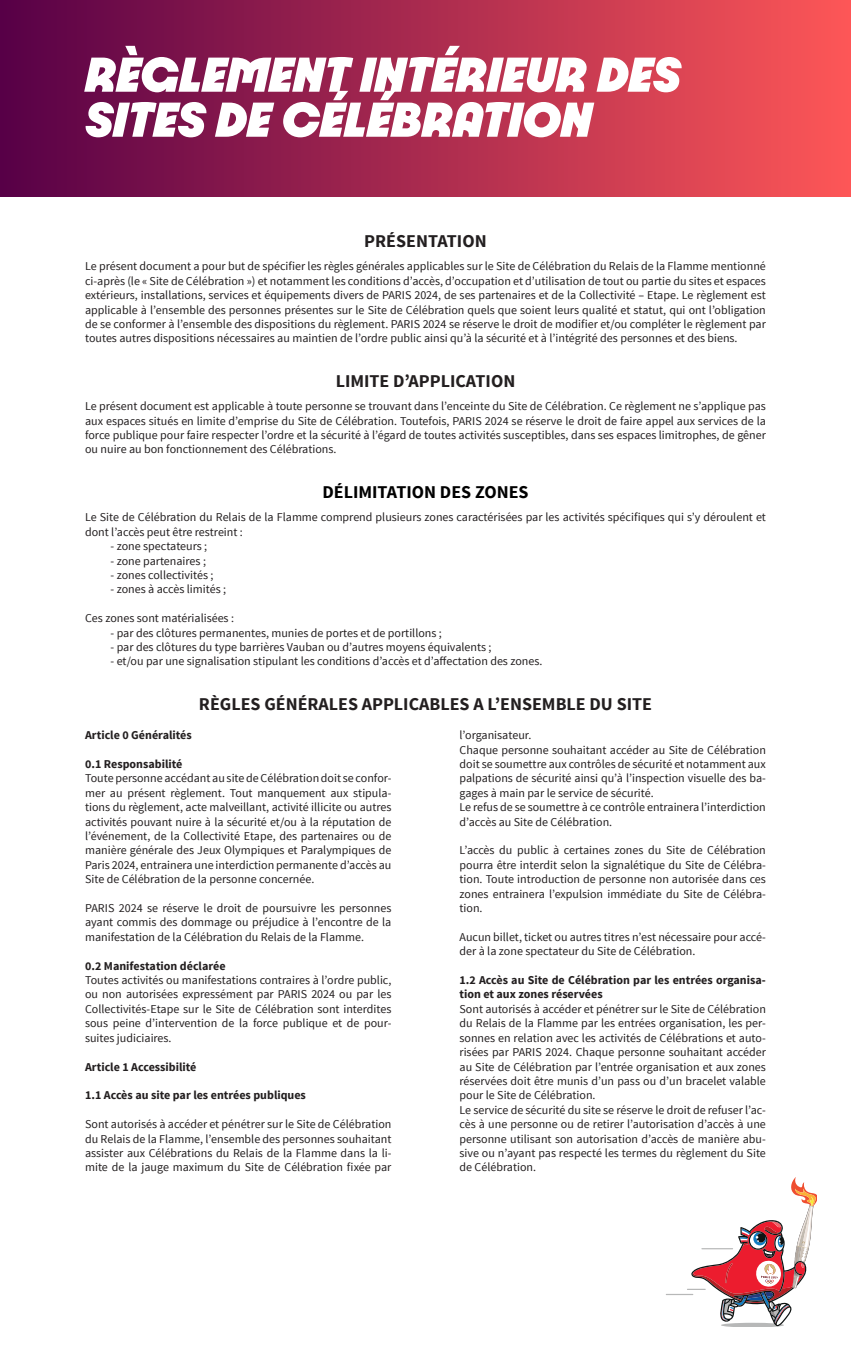
<style>
.page{position:relative;width:851px;height:1361px;background:#fff}
.page>*{position:absolute;margin:0;border:0;box-sizing:border-box;transform-origin:0 0}
.t1{font:italic 900 52.5px "Paris 2024";color:#fff}
.t2{font:700 18px "Source Sans Pro";color:#231f20}
.t3{font:700 18px "Source Sans Pro";color:#000}
.t4{font:12px/14.4px "Source Sans Pro";color:#231f20;text-align:justify}
.t5{font:700 12px/14.4px "Source Sans Pro";color:#231f20}
</style>
<div class="page">
<div style="left:0;top:0;width:850px;height:196px;background:linear-gradient(to right,#570047,#fd5657)"></div>
<svg style="left:666px;top:1177px;width:150px;height:149px"></svg>
<p class="t1" style="left:85px;top:40px;width:597px">RÈGLEMENT INTÉRIEUR DES</p>
<p class="t1" style="left:85px;top:85px;width:508px">SITES DE CÉLÉBRATION</p>
<p class="t2" style="left:364px;top:230px;width:124px">PRÉSENTATION</p>
<p class="t4" style="left:85px;top:259px;width:682px">Le présent document a pour but de spécifier les règles générales applicables sur le Site de Célébration du Relais de la Flamme mentionné ci-après (le « Site de Célébration ») et notamment les conditions d’accès, d’occupation et d’utilisation de tout ou partie du sites et espaces extérieurs, installations, services et équipements divers de PARIS 2024, de ses partenaires et de la Collectivité – Etape. Le règlement est applicable à l’ensemble des personnes présentes sur le Site de Célébration quels que soient leurs qualité et statut, qui ont l’obligation de se conformer à l’ensemble des dispositions du règlement. PARIS 2024 se réserve le droit de modifier et/ou compléter le règlement par toutes autres dispositions nécessaires au maintien de l’ordre public ainsi qu’à la sécurité et à l’intégrité des personnes et des biens.</p>
<p class="t2" style="left:335px;top:370px;width:181px">LIMITE D’APPLICATION</p>
<p class="t4" style="left:85px;top:399px;width:682px">Le présent document est applicable à toute personne se trouvant dans l’enceinte du Site de Célébration. Ce règlement ne s’applique pas aux espaces situés en limite d’emprise du Site de Célébration. Toutefois, PARIS 2024 se réserve le droit de faire appel aux services de la force publique pour faire respecter l’ordre et la sécurité à l’égard de toutes activités susceptibles, dans ses espaces limitrophes, de gêner ou nuire au bon fonctionnement des Célébrations.</p>
<p class="t3" style="left:322px;top:481px;width:208px">DÉLIMITATION DES ZONES</p>
<p class="t4" style="left:85px;top:510px;width:682px">Le Site de Célébration du Relais de la Flamme comprend plusieurs zones caractérisées par les activités spécifiques qui s’y déroulent et dont l’accès peut être restreint :</p>
<p class="t4" style="left:111px;top:539px;width:98px">- zone spectateurs ;</p>
<p class="t4" style="left:111px;top:553px;width:97px">- zone partenaires ;</p>
<p class="t4" style="left:111px;top:568px;width:104px">- zones collectivités ;</p>
<p class="t4" style="left:111px;top:582px;width:117px">- zones à accès limités ;</p>
<p class="t4" style="left:85px;top:611px;width:150px">Ces zones sont matérialisées :</p>
<p class="t4" style="left:111px;top:625px;width:333px">- par des clôtures permanentes, munies de portes et de portillons ;</p>
<p class="t4" style="left:111px;top:640px;width:382px">- par des clôtures du type barrières Vauban ou d’autres moyens équivalents ;</p>
<p class="t4" style="left:111px;top:654px;width:433px">- et/ou par une signalisation stipulant les conditions d’accès et d’affectation des zones.</p>
<p class="t2" style="left:199px;top:693px;width:454px">RÈGLES GÉNÉRALES APPLICABLES A L’ENSEMBLE DU SITE</p>
<p class="t5" style="left:85px;top:728px;width:108px">Article 0 Généralités</p>
<p class="t5" style="left:85px;top:757px;width:99px">0.1 Responsabilité</p>
<p class="t4" style="left:85px;top:771px;width:308px">Toute personne accédant au site de Célébration doit se confor&shy;mer au présent règlement. Tout manquement aux stipula&shy;tions du règlement, acte malveillant, activité illicite ou autres activités pouvant nuire à la sécurité et/ou à la réputation de l’événement, de la Collectivité Etape, des partenaires ou de manière générale des Jeux Olympiques et Paralympiques de Paris 2024, entrainera une interdiction permanente d’accès au Site de Célébration de la personne concernée.</p>
<p class="t4" style="left:85px;top:901px;width:308px">PARIS 2024 se réserve le droit de poursuivre les personnes ayant commis des dommage ou préjudice à l’encontre de la manifestation de la Célébration du Relais de la Flamme.</p>
<p class="t5" style="left:85px;top:959px;width:142px">0.2 Manifestation déclarée</p>
<p class="t4" style="left:85px;top:973px;width:308px">Toutes activités ou manifestations contraires à l’ordre public, ou non autorisées expressément par PARIS 2024 ou par les Collectivités-Etape sur le Site de Célébration sont interdites sous peine d’intervention de la force publique et de pour&shy;suites judiciaires.</p>
<p class="t5" style="left:85px;top:1059px;width:113px">Article 1 Accessibilité</p>
<p class="t5" style="left:85px;top:1088px;width:222px">1.1 Accès au site par les entrées publiques</p>
<p class="t4" style="left:85px;top:1117px;width:308px">Sont autorisés à accéder et pénétrer sur le Site de Célébration du Relais de la Flamme, l’ensemble des personnes souhaitant assister aux Célébrations du Relais de la Flamme dans la li&shy;mite de la jauge maximum du Site de Célébration fixée par</p>
<p class="t4" style="left:459px;top:728px;width:73px">l’organisateur.</p>
<p class="t4" style="left:459px;top:742px;width:308px">Chaque personne souhaitant accéder au Site de Célébration doit se soumettre aux contrôles de sécurité et notamment aux palpations de sécurité ainsi qu’à l’inspection visuelle des ba&shy;gages à main par le service de sécurité.</p>
<p class="t4" style="left:459px;top:800px;width:308px">Le refus de se soumettre à ce contrôle entrainera l’interdiction d’accès au Site de Célébration.</p>
<p class="t4" style="left:459px;top:843px;width:308px">L’accès du public à certaines zones du Site de Célébration pourra être interdit selon la signalétique du Site de Célébra&shy;tion. Toute introduction de personne non autorisée dans ces zones entrainera l’expulsion immédiate du Site de Célébra&shy;tion.</p>
<p class="t4" style="left:459px;top:930px;width:308px">Aucun billet, ticket ou autres titres n’est nécessaire pour accé&shy;der à la zone spectateur du Site de Célébration.</p>
<p class="t5" style="left:459px;top:973px;width:308px">1.2 Accès au Site de Célébration par les entrées organisa&shy;tion et aux zones réservées</p>
<p class="t4" style="left:459px;top:1002px;width:308px">Sont autorisés à accéder et pénétrer sur le Site de Célébration du Relais de la Flamme par les entrées organisation, les per&shy;sonnes en relation avec les activités de Célébrations et auto&shy;risées par PARIS 2024. Chaque personne souhaitant accéder au Site de Célébration par l’entrée organisation et aux zones réservées doit être munis d’un pass ou d’un bracelet valable pour le Site de Célébration.</p>
<p class="t4" style="left:459px;top:1102px;width:308px">Le service de sécurité du site se réserve le droit de refuser l’ac&shy;cès à une personne ou de retirer l’autorisation d’accès à une personne utilisant son autorisation d’accès de manière abu&shy;sive ou n’ayant pas respecté les termes du règlement du Site de Célébration.</p>
</div>
